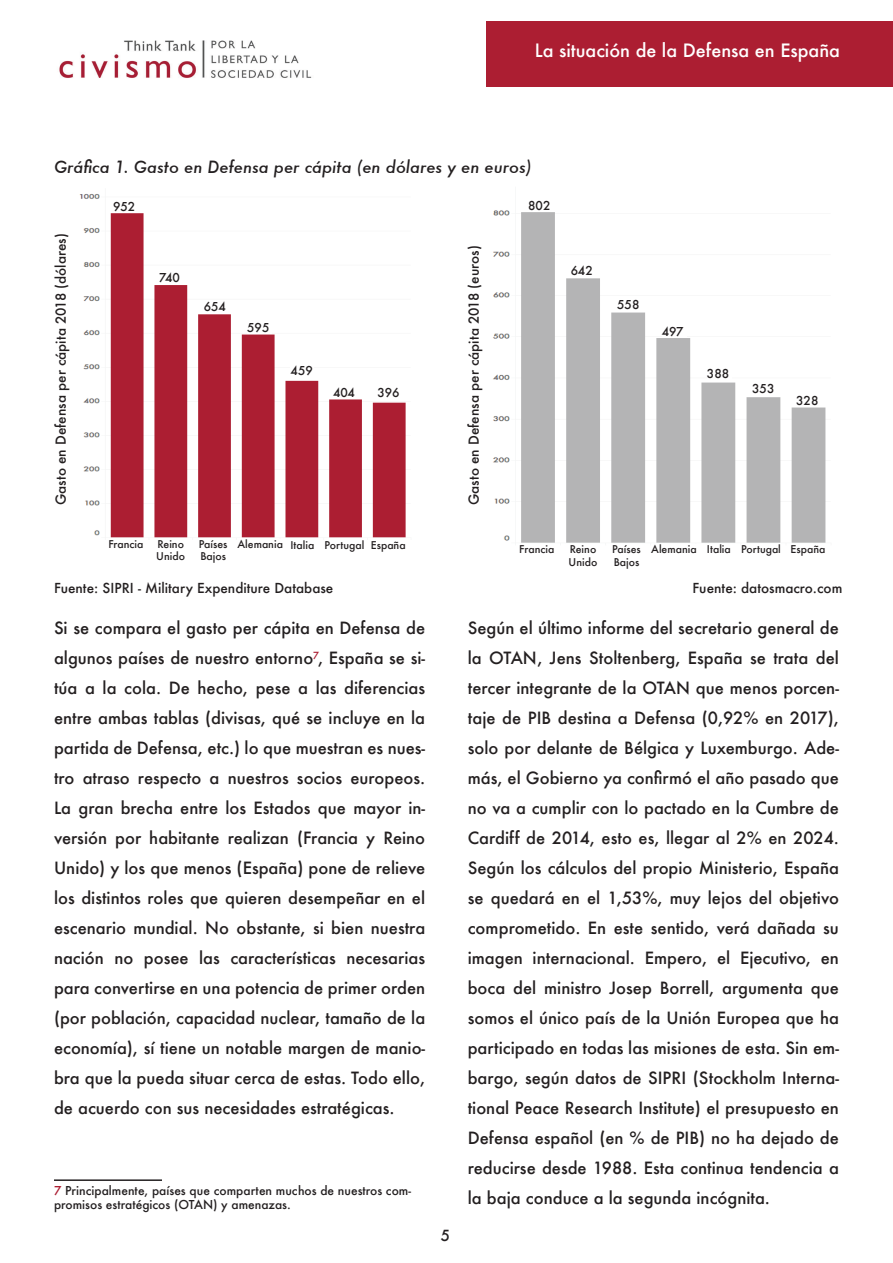
<style>
.page{position:relative;width:893px;height:1263px;background:#fff}
.page>*{position:absolute;margin:0;border:0;box-sizing:border-box;transform-origin:0 0}
.t1{font:500 18px "Futura";color:#fff}
.t2{font:500 16.5px/30px "Futura";color:#231f20;text-align:justify}
.t3{font:italic 500 16.5px "Futura";color:#231f20}
.t4{font:500 15px "Futura";color:#231f20}
.t5{font:500 13.5px "Futura";color:#231f20}
.t6{font:500 12px/14.4px "Futura";color:#231f20}
.t7{font:500 10.5px/12.6px "Futura";color:#231f20}
.s1{color:#ac1e32}
</style>
<div class="page">
<div style="left:487px;top:21px;width:406px;height:66px;background:#ac1e32"></div>
<img style="left:59px;top:40px;width:253px;height:38px">
<hr style="left:54px;top:1179px;width:108px;height:2px;background:#231f20">
<img style="left:79px;top:194px;width:327px;height:344px">
<img style="left:492px;top:210px;width:334px;height:333px">
<div style="left:113px;top:201px;width:29px;height:12px;background:#fff"></div>
<div style="left:159px;top:272px;width:23px;height:12px;background:#fff"></div>
<div style="left:204px;top:302px;width:22px;height:11px;background:#fff"></div>
<div style="left:247px;top:322px;width:24px;height:12px;background:#fff"></div>
<div style="left:291px;top:365px;width:23px;height:15px;background:#fff"></div>
<div style="left:333px;top:387px;width:24px;height:12px;background:#fff"></div>
<div style="left:377px;top:387px;width:24px;height:14px;background:#fff"></div>
<div style="left:528px;top:200px;width:23px;height:12px;background:#fff"></div>
<div style="left:571px;top:265px;width:23px;height:11px;background:#fff"></div>
<div style="left:617px;top:299px;width:22px;height:12px;background:#fff"></div>
<div style="left:662px;top:326px;width:24px;height:11px;background:#fff"></div>
<div style="left:707px;top:368px;width:24px;height:12px;background:#fff"></div>
<div style="left:752px;top:383px;width:25px;height:12px;background:#fff"></div>
<div style="left:796px;top:395px;width:26px;height:11px;background:#fff"></div>
<p class="t1" style="left:535px;top:38px;width:307px">La situación de la Defensa en España</p>
<p class="t3" style="left:54px;top:156px;width:479px">Gráfica 1. Gasto en Defensa per cápita (en dólares y en euros)</p>
<p class="t5" style="left:52px;top:505px;width:273px;rotate:-90deg">Gasto en Defensa per cápita 2018 (dólares)</p>
<p class="t6" style="left:113px;top:199px;width:24px">952</p>
<p class="t6" style="left:159px;top:270px;width:22px">740</p>
<p class="t6" style="left:204px;top:300px;width:23px">654</p>
<p class="t6" style="left:247px;top:320px;width:24px">595</p>
<p class="t6" style="left:291px;top:363px;width:24px">459</p>
<p class="t6" style="left:333px;top:385px;width:23px">404</p>
<p class="t6" style="left:377px;top:385px;width:24px">396</p>
<p class="t7" style="left:108px;top:537px;width:37px">Francia</p>
<p class="t7" style="left:156px;top:537px;width:30px">Reino<br>Unido</p>
<p class="t7" style="left:199px;top:537px;width:30px">Países<br>Bajos</p>
<p class="t7" style="left:237px;top:538px;width:170px">Alemania Italia Portugal España</p>
<p class="t5" style="left:465px;top:505px;width:261px;rotate:-90deg">Gasto en Defensa per cápita 2018 (euros)</p>
<p class="t6" style="left:528px;top:198px;width:24px">802</p>
<p class="t6" style="left:571px;top:263px;width:24px">642</p>
<p class="t6" style="left:617px;top:297px;width:24px">558</p>
<p class="t6" style="left:662px;top:324px;width:23px">497</p>
<p class="t6" style="left:707px;top:366px;width:24px">388</p>
<p class="t6" style="left:752px;top:381px;width:24px">353</p>
<p class="t6" style="left:796px;top:393px;width:24px">328</p>
<p class="t7" style="left:519px;top:543px;width:37px">Francia</p>
<p class="t7" style="left:569px;top:543px;width:30px">Reino<br>Unido</p>
<p class="t7" style="left:612px;top:543px;width:30px">Países<br>Bajos</p>
<p class="t7" style="left:651px;top:543px;width:176px">Alemania Italia Portugal España</p>
<p class="t5" style="left:54px;top:579px;width:281px">Fuente: SIPRI - Military Expenditure Database</p>
<p class="t5" style="left:693px;top:579px;width:151px">Fuente: datosmacro.com</p>
<p class="t2" style="left:54px;top:613px;width:373px">Si se compara el gasto per cápita en Defensa de algunos países de nuestro entorno<sup>7</sup>, España se si&shy;túa a la cola. De hecho, pese a las diferencias entre ambas tablas (divisas, qué se incluye en la partida de Defensa, etc.) lo que muestran es nues&shy;tro atraso respecto a nuestros socios europeos.<br>La gran brecha entre los Estados que mayor in&shy;versión por habitante realizan (Francia y Reino Unido) y los que menos (España) pone de relieve los distintos roles que quieren desempeñar en el escenario mundial. No obstante, si bien nuestra nación no posee las características necesarias para convertirse en una potencia de primer orden (por población, capacidad nuclear, tamaño de la economía), sí tiene un notable margen de manio&shy;bra que la pueda situar cerca de estas. Todo ello, de acuerdo con sus necesidades estratégicas.</p>
<p class="t6" style="left:54px;top:1183px;width:358px"><span class="s1">7</span> Principalmente, países que comparten muchos de nuestros com&shy;promisos estratégicos (OTAN) y amenazas.</p>
<p class="t4" style="left:441px;top:1225px;width:11px">5</p>
<p class="t2" style="left:468px;top:613px;width:373px">Según el último informe del secretario general de la OTAN, Jens Stoltenberg, España se trata del tercer integrante de la OTAN que menos porcen&shy;taje de PIB destina a Defensa (0,92% en 2017), solo por delante de Bélgica y Luxemburgo. Ade&shy;más, el Gobierno ya confirmó el año pasado que no va a cumplir con lo pactado en la Cumbre de Cardiff de 2014, esto es, llegar al 2% en 2024.<br>Según los cálculos del propio Ministerio, España se quedará en el 1,53%, muy lejos del objetivo comprometido. En este sentido, verá dañada su imagen internacional. Empero, el Ejecutivo, en boca del ministro Josep Borrell, argumenta que somos el único país de la Unión Europea que ha participado en todas las misiones de esta. Sin em&shy;bargo, según datos de SIPRI (Stockholm Interna&shy;tional Peace Research Institute) el presupuesto en Defensa español (en % de PIB) no ha dejado de reducirse desde 1988. Esta continua tendencia a la baja conduce a la segunda incógnita.</p>
</div>
